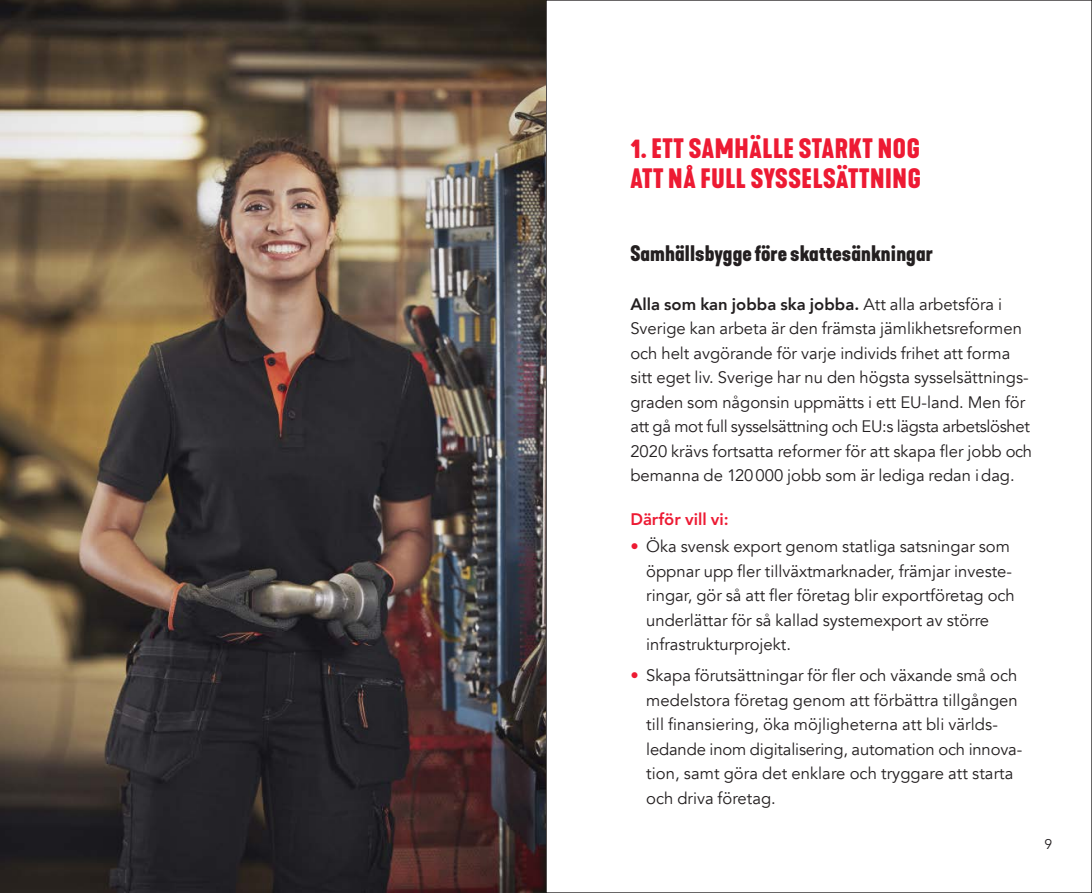
<style>
.page{position:relative;width:1092px;height:893px;background:#fff}
.page>*{position:absolute;margin:0;border:0;box-sizing:border-box;transform-origin:0 0}
.t1{font:700 26.25px/29.8px "Kapra Neue Custom";letter-spacing:.025em;color:#ed1a33}
.t2{font:700 21px "Kapra Neue Custom";letter-spacing:.005em;color:#231f20}
.t3{font:16.62px/24.5px "Avenir";color:#231f20}
.t4{font:800 16.62px "Avenir LT Pro";color:#ed1a33}
.t5{font:14px "Avenir";color:#231f20}
.s1{font-weight:800}
.s2{color:#ed1a33}
</style>
<div class="page">
<img style="left:0;top:0;width:546px;height:893px">
<h1 class="t1" style="left:630px;top:135px;width:292px">1. ETT SAMHÄLLE STARKT NOG<br>ATT NÅ FULL SYSSELSÄTTNING</h1>
<p class="t2" style="left:630px;top:239px;width:304px">Samhällsbygge före skattesänkningar</p>
<p class="t3" style="left:630px;top:292px;width:403px"><span class="s1">Alla som kan jobba ska jobba.</span> Att alla arbetsföra i Sverige kan arbeta är den främsta jämlikhetsreformen och helt avgörande för varje individs frihet att forma sitt eget liv. Sverige har nu den högsta sysselsättnings&shy;graden som någonsin uppmätts i ett EU-land. Men för att gå mot full sysselsättning och EU:s lägsta arbetslöshet 2020 krävs fortsatta reformer för att skapa fler jobb och bemanna de 120000 jobb som är lediga redan idag.</p>
<p class="t4" style="left:630px;top:509px;width:100px">Därför vill vi:</p>
<p class="t3" style="left:646px;top:535px;width:370px;text-indent:-16px"><span class="s2">•</span> Öka svensk export genom statliga satsningar som öppnar upp fler tillväxtmarknader, främjar investe&shy;ringar, gör så att fler företag blir exportföretag och underlättar för så kallad systemexport av större infrastrukturprojekt.</p>
<p class="t3" style="left:646px;top:663px;width:377px;text-indent:-16px"><span class="s2">•</span> Skapa förutsättningar för fler och växande små och medelstora företag genom att förbättra tillgången till finansiering, öka möjligheterna att bli världs&shy;ledande inom digitalisering, automation och innova&shy;tion, samt göra det enklare och tryggare att starta och driva företag.</p>
<p class="t5" style="left:1044px;top:835px;width:9px">9</p>
</div>
